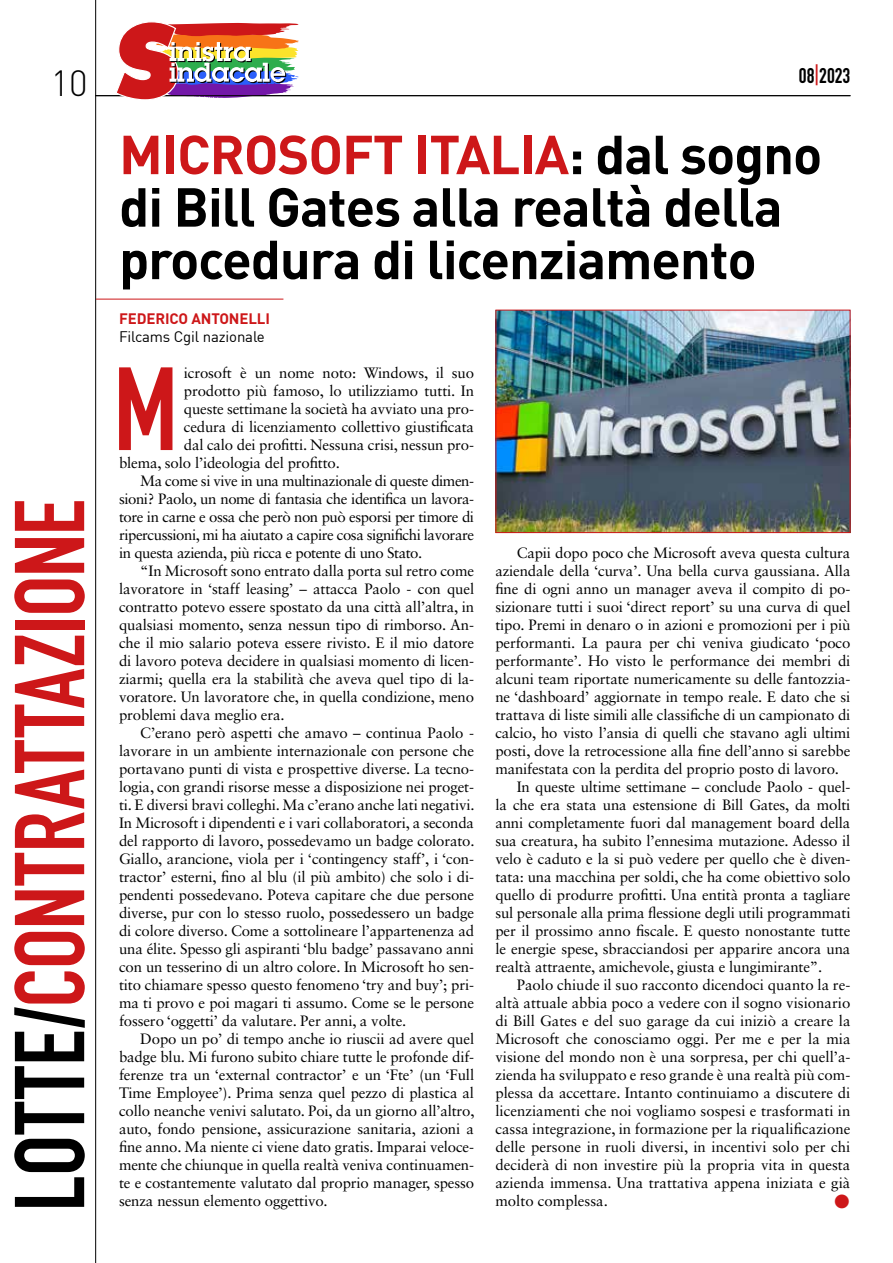
<style>
.page{position:relative;width:893px;height:1263px;background:#fff}
.page>*{position:absolute;margin:0;border:0;box-sizing:border-box;transform-origin:0 0}
.t1{font:116.1px "DIN Engschrift Std";color:#cd1719}
.t2{font:97.35px "DIN Engschrift Std";letter-spacing:-.005em;color:#cd1719}
.t3{font:700 54px/52.5px "DIN";letter-spacing:-.02em;color:#000}
.t4{font:300 36px "DIN";color:#000}
.t5{font:21px "DIN Engschrift Std";color:#000}
.t6{font:15px "Sabon LT Std";letter-spacing:-.01em;color:#000}
.t7{font:15px "Sabon LT Std";letter-spacing:-.03em;color:#000}
.t8{font:15px "DIN";letter-spacing:-.01em;color:#000}
.t9{font:700 15px "DIN";letter-spacing:-.01em;color:#cd1719}
.t10{font:15px "Zapf Dingbats IT Cby BT";color:#cd1719}
.s1{color:#000}
.s2{color:#cd1719}
</style>
<div class="page">
<hr style="left:95px;top:95px;width:755px;height:1px;background:#000">
<hr style="left:95px;top:0;width:1px;height:1263px;background:#000">
<svg style="left:115px;top:22px;width:184px;height:78px"></svg>
<img style="left:497px;top:312px;width:351px;height:219px">
<div style="left:495px;top:310px;width:355px;height:223px;border:1px solid #cd1719"></div>
<hr style="left:96px;top:299px;width:187px;height:1px;background:#cd1719">
<h3 class="t4" style="left:51px;top:61px;width:39px">10</h3>
<h2 class="t2" style="left:-7px;top:1211px;width:714px;rotate:-90deg"><span class="s1">LOTTE/</span>CONTRATTAZIONE</h2>
<h3 class="t5" style="left:799px;top:63px;width:53px">08<span class="s2">|</span>2023</h3>
<h3 class="t3" style="left:119px;top:126px;width:705px"><span class="s2">MICROSOFT ITALIA</span>: dal sogno di Bill Gates alla realtà della procedura di licenziamento</h3>
<p class="t9" style="left:119px;top:309px;width:152px">FEDERICO ANTONELLI</p>
<p class="t8" style="left:119px;top:327px;width:147px">Filcams Cgil nazionale</p>
<h1 class="t1" style="left:113px;top:341px;width:66px">M</h1>
<p class="t6" style="left:184px;top:364px;width:292px">icrosoft è un nome noto: Windows, il suo</p>
<p class="t6" style="left:184px;top:382px;width:292px">prodotto più famoso, lo utilizziamo tutti. In</p>
<p class="t6" style="left:184px;top:400px;width:292px">queste settimane la società ha avviato una pro-</p>
<p class="t6" style="left:184px;top:418px;width:292px">cedura di licenziamento collettivo giustificata</p>
<p class="t6" style="left:184px;top:436px;width:292px">dal calo dei profitti. Nessuna crisi, nessun pro-</p>
<p class="t6" style="left:119px;top:454px;width:222px">blema, solo l’ideologia del profitto.</p>
<p class="t7" style="left:140px;top:472px;width:335px">Ma come si vive in una multinazionale di queste dimen-</p>
<p class="t7" style="left:119px;top:490px;width:357px">sioni? Paolo, un nome di fantasia che identifica un lavora-</p>
<p class="t7" style="left:119px;top:508px;width:357px">tore in carne e ossa che però non può esporsi per timore di</p>
<p class="t7" style="left:119px;top:526px;width:357px">ripercussioni, mi ha aiutato a capire cosa significhi lavorare</p>
<p class="t7" style="left:119px;top:544px;width:305px">in questa azienda, più ricca e potente di uno Stato.</p>
<p class="t6" style="left:140px;top:562px;width:335px">“In Microsoft sono entrato dalla porta sul retro come</p>
<p class="t6" style="left:119px;top:580px;width:357px">lavoratore in ‘staff leasing’ – attacca Paolo - con quel</p>
<p class="t6" style="left:119px;top:598px;width:357px">contratto potevo essere spostato da una città all’altra, in</p>
<p class="t6" style="left:119px;top:616px;width:357px">qualsiasi momento, senza nessun tipo di rimborso. An-</p>
<p class="t6" style="left:119px;top:634px;width:357px">che il mio salario poteva essere rivisto. E il mio datore</p>
<p class="t6" style="left:119px;top:652px;width:357px">di lavoro poteva decidere in qualsiasi momento di licen-</p>
<p class="t6" style="left:119px;top:670px;width:357px">ziarmi; quella era la stabilità che aveva quel tipo di la-</p>
<p class="t6" style="left:119px;top:688px;width:357px">voratore. Un lavoratore che, in quella condizione, meno</p>
<p class="t6" style="left:119px;top:706px;width:167px">problemi dava meglio era.</p>
<p class="t6" style="left:140px;top:724px;width:335px">C’erano però aspetti che amavo – continua Paolo -</p>
<p class="t6" style="left:119px;top:742px;width:357px">lavorare in un ambiente internazionale con persone che</p>
<p class="t6" style="left:119px;top:760px;width:357px">portavano punti di vista e prospettive diverse. La tecno-</p>
<p class="t6" style="left:119px;top:778px;width:357px">logia, con grandi risorse messe a disposizione nei proget-</p>
<p class="t6" style="left:119px;top:796px;width:357px">ti. E diversi bravi colleghi. Ma c’erano anche lati negativi.</p>
<p class="t6" style="left:119px;top:814px;width:357px">In Microsoft i dipendenti e i vari collaboratori, a seconda</p>
<p class="t6" style="left:119px;top:832px;width:357px">del rapporto di lavoro, possedevamo un badge colorato.</p>
<p class="t6" style="left:119px;top:850px;width:357px">Giallo, arancione, viola per i ‘contingency staff’, i ‘con-</p>
<p class="t6" style="left:119px;top:868px;width:357px">tractor’ esterni, fino al blu (il più ambito) che solo i di-</p>
<p class="t6" style="left:119px;top:886px;width:357px">pendenti possedevano. Poteva capitare che due persone</p>
<p class="t6" style="left:119px;top:904px;width:357px">diverse, pur con lo stesso ruolo, possedessero un badge</p>
<p class="t6" style="left:119px;top:922px;width:357px">di colore diverso. Come a sottolineare l’appartenenza ad</p>
<p class="t6" style="left:119px;top:940px;width:357px">una élite. Spesso gli aspiranti ‘blu badge’ passavano anni</p>
<p class="t6" style="left:119px;top:958px;width:356px">con un tesserino di un altro colore. In Microsoft ho sen-</p>
<p class="t6" style="left:119px;top:976px;width:357px">tito chiamare spesso questo fenomeno ‘try and buy’; pri-</p>
<p class="t6" style="left:119px;top:994px;width:357px">ma ti provo e poi magari ti assumo. Come se le persone</p>
<p class="t6" style="left:119px;top:1012px;width:289px">fossero ‘oggetti’ da valutare. Per anni, a volte.</p>
<p class="t6" style="left:140px;top:1030px;width:335px">Dopo un po’ di tempo anche io riuscii ad avere quel</p>
<p class="t6" style="left:119px;top:1048px;width:357px">badge blu. Mi furono subito chiare tutte le profonde dif-</p>
<p class="t6" style="left:119px;top:1066px;width:357px">ferenze tra un ‘external contractor’ e un ‘Fte’ (un ‘Full</p>
<p class="t6" style="left:119px;top:1084px;width:357px">Time Employee’). Prima senza quel pezzo di plastica al</p>
<p class="t6" style="left:119px;top:1102px;width:357px">collo neanche venivi salutato. Poi, da un giorno all’altro,</p>
<p class="t6" style="left:119px;top:1120px;width:357px">auto, fondo pensione, assicurazione sanitaria, azioni a</p>
<p class="t6" style="left:119px;top:1138px;width:357px">fine anno. Ma niente ci viene dato gratis. Imparai veloce-</p>
<p class="t6" style="left:119px;top:1156px;width:357px">mente che chiunque in quella realtà veniva continuamen-</p>
<p class="t6" style="left:119px;top:1174px;width:357px">te e costantemente valutato dal proprio manager, spesso</p>
<p class="t6" style="left:119px;top:1192px;width:210px">senza nessun elemento oggettivo.</p>
<p class="t6" style="left:517px;top:544px;width:335px">Capii dopo poco che Microsoft aveva questa cultura</p>
<p class="t6" style="left:495px;top:562px;width:357px">aziendale della ‘curva’. Una bella curva gaussiana. Alla</p>
<p class="t6" style="left:495px;top:580px;width:356px">fine di ogni anno un manager aveva il compito di po-</p>
<p class="t6" style="left:495px;top:598px;width:357px">sizionare tutti i suoi ‘direct report’ su una curva di quel</p>
<p class="t6" style="left:495px;top:616px;width:357px">tipo. Premi in denaro o in azioni e promozioni per i più</p>
<p class="t6" style="left:495px;top:634px;width:357px">performanti. La paura per chi veniva giudicato ‘poco</p>
<p class="t6" style="left:495px;top:652px;width:357px">performante’. Ho visto le performance dei membri di</p>
<p class="t6" style="left:495px;top:670px;width:357px">alcuni team riportate numericamente su delle fantozzia-</p>
<p class="t6" style="left:495px;top:688px;width:357px">ne ‘dashboard’ aggiornate in tempo reale. E dato che si</p>
<p class="t6" style="left:495px;top:706px;width:357px">trattava di liste simili alle classifiche di un campionato di</p>
<p class="t6" style="left:495px;top:724px;width:357px">calcio, ho visto l’ansia di quelli che stavano agli ultimi</p>
<p class="t6" style="left:495px;top:742px;width:357px">posti, dove la retrocessione alla fine dell’anno si sarebbe</p>
<p class="t6" style="left:495px;top:760px;width:345px">manifestata con la perdita del proprio posto di lavoro.</p>
<p class="t6" style="left:517px;top:778px;width:335px">In queste ultime settimane – conclude Paolo - quel-</p>
<p class="t6" style="left:495px;top:796px;width:357px">la che era stata una estensione di Bill Gates, da molti</p>
<p class="t6" style="left:495px;top:814px;width:357px">anni completamente fuori dal management board della</p>
<p class="t6" style="left:495px;top:832px;width:357px">sua creatura, ha subito l’ennesima mutazione. Adesso il</p>
<p class="t6" style="left:495px;top:850px;width:357px">velo è caduto e la si può vedere per quello che è diven-</p>
<p class="t6" style="left:495px;top:868px;width:357px">tata: una macchina per soldi, che ha come obiettivo solo</p>
<p class="t6" style="left:495px;top:886px;width:357px">quello di produrre profitti. Una entità pronta a tagliare</p>
<p class="t6" style="left:495px;top:904px;width:357px">sul personale alla prima flessione degli utili programmati</p>
<p class="t6" style="left:495px;top:922px;width:357px">per il prossimo anno fiscale. E questo nonostante tutte</p>
<p class="t6" style="left:495px;top:940px;width:357px">le energie spese, sbracciandosi per apparire ancora una</p>
<p class="t6" style="left:495px;top:958px;width:328px">realtà attraente, amichevole, giusta e lungimirante”.</p>
<p class="t6" style="left:517px;top:976px;width:335px">Paolo chiude il suo racconto dicendoci quanto la re-</p>
<p class="t6" style="left:495px;top:994px;width:357px">altà attuale abbia poco a vedere con il sogno visionario</p>
<p class="t6" style="left:495px;top:1012px;width:357px">di Bill Gates e del suo garage da cui iniziò a creare la</p>
<p class="t6" style="left:495px;top:1030px;width:357px">Microsoft che conosciamo oggi. Per me e per la mia</p>
<p class="t6" style="left:495px;top:1048px;width:357px">visione del mondo non è una sorpresa, per chi quell’a-</p>
<p class="t6" style="left:495px;top:1066px;width:357px">zienda ha sviluppato e reso grande è una realtà più com-</p>
<p class="t6" style="left:495px;top:1084px;width:357px">plessa da accettare. Intanto continuiamo a discutere di</p>
<p class="t6" style="left:495px;top:1102px;width:357px">licenziamenti che noi vogliamo sospesi e trasformati in</p>
<p class="t6" style="left:495px;top:1120px;width:357px">cassa integrazione, in formazione per la riqualificazione</p>
<p class="t6" style="left:495px;top:1138px;width:357px">delle persone in ruoli diversi, in incentivi solo per chi</p>
<p class="t6" style="left:495px;top:1156px;width:357px">deciderà di non investire più la propria vita in questa</p>
<p class="t6" style="left:495px;top:1174px;width:357px">azienda immensa. Una trattativa appena iniziata e già</p>
<p class="t6" style="left:495px;top:1192px;width:114px">molto complessa.</p>
<p class="t10" style="left:834px;top:1194px;width:16px">●</p>
</div>
